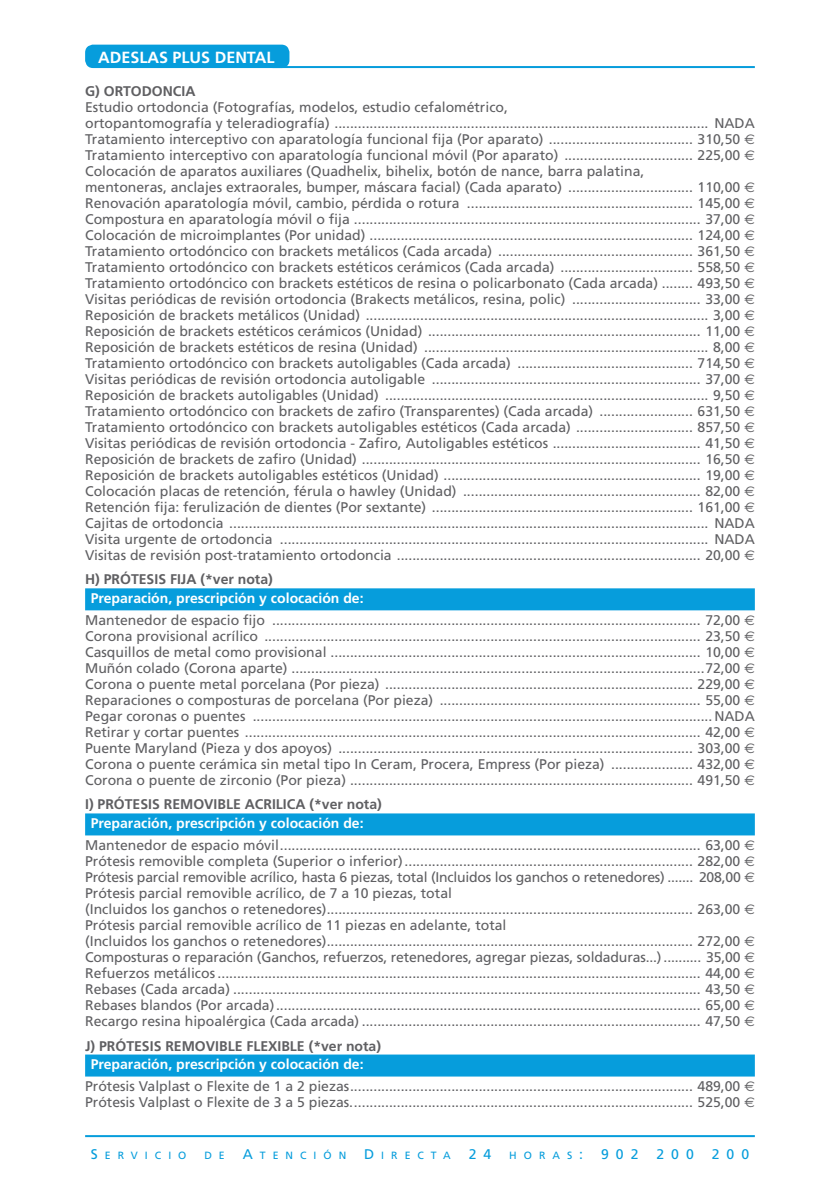
<style>
.page{position:relative;width:840px;height:1191px;background:#fff}
.page>*{position:absolute;margin:0;border:0;box-sizing:border-box;transform-origin:0 0}
.t1{font:700 16.2px "Frutiger";color:#fff}
.t2{font:14px/16px "Frutiger";color:#5f5f62}
.t3{font:700 14px "Frutiger";color:#5f5f62}
.t4{font:14px "Frutiger";letter-spacing:.5em;color:#069ddc}
.t5{font:10.4px "Frutiger";letter-spacing:.665em;color:#069ddc}
.s1{font-family:"Euro Sans"}
.s2{font-weight:700;color:#fff}
.s3{font-size:14px}
</style>
<div class="page">
<hr style="left:85px;top:1135px;width:669px;height:2px;background:#069ddc">
<div style="left:85px;top:588px;width:669px;height:22px;background:#069ddc"></div>
<div style="left:85px;top:813px;width:669px;height:22px;background:#069ddc"></div>
<div style="left:85px;top:1054px;width:669px;height:22px;background:#069ddc"></div>
<div style="left:85px;top:45px;width:204px;height:23px;background:#069ddc;border-radius:8px"></div>
<hr style="left:272px;top:66px;width:482px;height:2px;background:#069ddc">
<p class="t1" style="left:98px;top:47px;width:22px">ADESL</p>
<p class="t1" style="left:147px;top:47px;width:36px">AS PLUS</p>
<p class="t1" style="left:214px;top:47px;width:11px">DENT</p>
<p class="t1" style="left:254px;top:47px;width:20px">AL</p>
<p class="t3" style="left:85px;top:82px;width:109px">G) Orto doncia</p>
<p class="t2" style="left:85px;top:99px;width:670px">Estudio ortodoncia (Fotografías, modelos, estudio cefalométrico,<br>ortopantomografía y teleradiografía) ................................................................................................ NADA Tratamiento interceptivo con aparatología funcional fija (Por aparato) ..................................... 310,50 <span class="s1">€ </span>Tratamiento interceptivo con aparatología funcional móvil (Por aparato) ................................. 225,00 <span class="s1">€ </span>Colocación de aparatos auxiliares (Quadhelix, bihelix, botón de nance, barra palatina,<br>mentoneras, anclajes extraorales, bumper, máscara facial) (Cada aparato) ................................ 110,00 <span class="s1">€ </span>Renovación aparatología móvil, cambio, pérdida o rotura .......................................................... 145,00 <span class="s1">€ </span>Compostura en aparatología móvil o fija ......................................................................................... 37,00 <span class="s1">€ </span>Colocación de microimplantes (Por unidad) ................................................................................... 124,00 <span class="s1">€ </span>Tratamiento ortodóncico con brackets metálicos (Cada arcada) .................................................. 361,50 <span class="s1">€ </span>Tratamiento ortodóncico con brackets estéticos cerámicos (Cada arcada) .................................. 558,50 <span class="s1">€ </span>Tratamiento ortodóncico con brackets estéticos de resina o policarbonato (Cada arcada) ........ 493,50 <span class="s1">€ </span>Visitas periódicas de revisión ortodoncia (Brakects metálicos, resina, polic) ................................. 33,00 <span class="s1">€ </span>Reposición de brackets metálicos (Unidad) ........................................................................................ 3,00 <span class="s1">€ </span>Reposición de brackets estéticos cerámicos (Unidad) ...................................................................... 11,00 <span class="s1">€ </span>Reposición de brackets estéticos de resina (Unidad) ......................................................................... 8,00 <span class="s1">€ </span>Tratamiento ortodóncico con brackets autoligables (Cada arcada) ............................................. 714,50 <span class="s1">€ </span>Visitas periódicas de revisión ortodoncia autoligable ..................................................................... 37,00 <span class="s1">€ </span>Reposición de brackets autoligables (Unidad) ................................................................................... 9,50 <span class="s1">€ </span>Tratamiento ortodóncico con brackets de zafiro (Transparentes) (Cada arcada) ........................ 631,50 <span class="s1">€ </span>Tratamiento ortodóncico con brackets autoligables estéticos (Cada arcada) .............................. 857,50 <span class="s1">€ </span>Visitas periódicas de revisión ortodoncia - Zafiro, Autoligables estéticos ...................................... 41,50 <span class="s1">€ </span>Reposición de brackets de zafiro (Unidad) ....................................................................................... 16,50 <span class="s1">€ </span>Reposición de brackets autoligables estéticos (Unidad) .................................................................. 19,00 <span class="s1">€ </span>Colocación placas de retención, férula o hawley (Unidad) ............................................................. 82,00 <span class="s1">€ </span>Retención fija: ferulización de dientes (Por sextante) ................................................................... 161,00 <span class="s1">€ </span>Cajitas de ortodoncia ........................................................................................................................... NADA Visita urgente de ortodoncia .............................................................................................................. NADA Visitas de revisión post-tratamiento ortodoncia .............................................................................. 20,00 <span class="s1">€</span></p>
<p class="t3" style="left:85px;top:571px;width:189px">H) Prótesis fija (*ver nota)</p>
<p class="t2" style="left:85px;top:587px;width:670px;line-height:21.6px;text-indent:6px"><span class="s2">Preparación, prescripción y colocación de:<br></span>Mantenedor de espacio fijo .............................................................................................................. 72,00 <span class="s1">€</span></p>
<p class="t2" style="left:85px;top:628px;width:670px;text-align:justify">Corona provisional acrílico ................................................................................................................ 23,50 <span class="s1">€ </span>Casquillos de metal como provisional ............................................................................................... 10,00 <span class="s1">€ </span>Muñón colado (Corona aparte) ..........................................................................................................72,00 <span class="s1">€ </span>Corona o puente metal porcelana (Por pieza) ............................................................................... 229,00 <span class="s1">€ </span>Reparaciones o composturas de porcelana (Por pieza) ................................................................... 55,00 <span class="s1">€ </span>Pegar coronas o puentes ......................................................................................................................NADA Retirar y cortar puentes ..................................................................................................................... 42,00 <span class="s1">€ </span>Puente Maryland (Pieza y dos apoyos) ........................................................................................... 303,00 <span class="s1">€ </span>Corona o puente cerámica sin metal tipo In Ceram, Procera, Empress (Por pieza) ..................... 432,00 <span class="s1">€ </span>Corona o puente de zirconio (Por pieza) ........................................................................................ 491,50 <span class="s1">€</span></p>
<p class="t3" style="left:85px;top:796px;width:298px">I) Prótesis Removible Acrilica (*ver nota)</p>
<p class="t2" style="left:85px;top:812px;width:670px;line-height:21.6px;text-indent:6px"><span class="s2">Preparación, prescripción y colocación de:<br></span>Mantenedor de espacio móvil............................................................................................................ 63,00 <span class="s1">€</span></p>
<p class="t2" style="left:85px;top:853px;width:670px">Prótesis removible completa (Superior o inferior).......................................................................... 282,00 <span class="s1">€ </span>Prótesis parcial removible acrílico, hasta 6 piezas, total (Incluidos los ganchos o retenedores) ....... 208,00 <span class="s1">€ </span>Prótesis parcial removible acrílico, de 7 a 10 piezas, total<br>(Incluidos los ganchos o retenedores).............................................................................................. 263,00 <span class="s1">€ </span>Prótesis parcial removible acrílico de 11 piezas en adelante, total<br>(Incluidos los ganchos o retenedores).............................................................................................. 272,00 <span class="s1">€ </span>Composturas o reparación (Ganchos, refuerzos, retenedores, agregar piezas, soldaduras...).......... 35,00 <span class="s1">€ </span>Refuerzos metálicos ............................................................................................................................ 44,00 <span class="s1">€ </span>Rebases (Cada arcada) ........................................................................................................................ 43,50 <span class="s1">€ </span>Rebases blandos (Por arcada)............................................................................................................. 65,00 <span class="s1">€ </span>Recargo resina hipoalérgica (Cada arcada) ....................................................................................... 47,50 <span class="s1">€</span></p>
<p class="t3" style="left:85px;top:1037px;width:297px">J) Prótesis Removible Flexible (*ver nota)</p>
<p class="t2" style="left:85px;top:1053px;width:670px;line-height:21.6px;text-indent:6px"><span class="s2">Preparación, prescripción y colocación de:<br></span>Prótesis Valplast o Flexite de 1 a 2 piezas........................................................................................ 489,00 <span class="s1">€</span></p>
<p class="t2" style="left:85px;top:1094px;width:670px">Prótesis Valplast o Flexite de 3 a 5 piezas........................................................................................ 525,00 <span class="s1">€</span></p>
<p class="t5" style="left:91px;top:1149px;width:97px"><span class="s3">S</span>ERVICIO</p>
<p class="t5" style="left:204px;top:1149px;width:22px">D E</p>
<p class="t5" style="left:242px;top:1149px;width:105px"><span class="s3">A</span>TENCIÓN</p>
<p class="t5" style="left:364px;top:1149px;width:88px"><span class="s3">D</span> IRECTA</p>
<p class="t4" style="left:468px;top:1145px;width:24px">2 4</p>
<p class="t5" style="left:509px;top:1149px;width:75px">HORAS <span class="s3">:</span></p>
<p class="t4" style="left:600px;top:1145px;width:39px">902</p>
<p class="t4" style="left:656px;top:1145px;width:39px">200</p>
<p class="t4" style="left:711px;top:1145px;width:39px">200</p>
</div>
